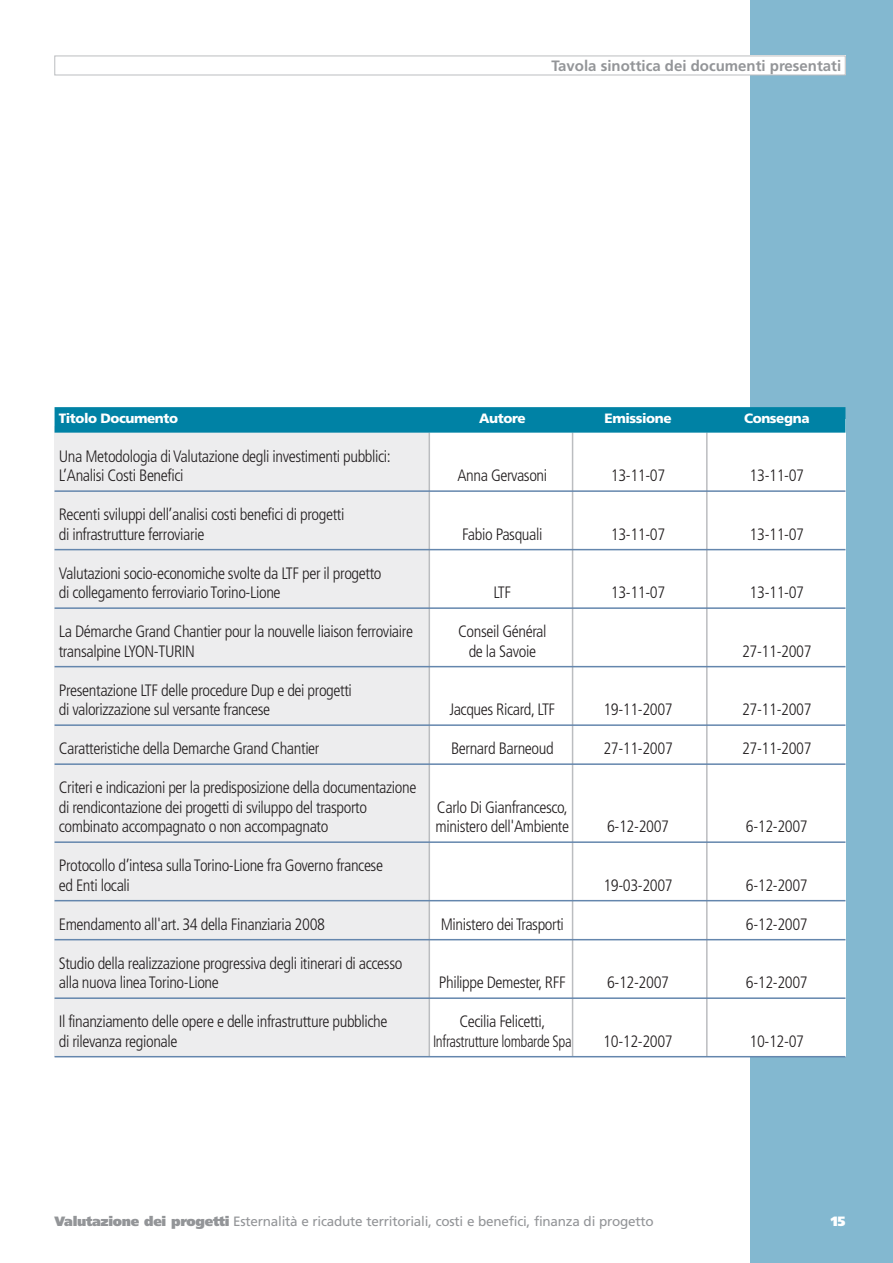
<style>
.page{position:relative;width:893px;height:1263px;background:#fff}
.page>*{position:absolute;margin:0;border:0;box-sizing:border-box;transform-origin:0 0}
.t1{font:300 condensed 16.5px/19.5px "Frutiger";letter-spacing:-.025em;color:#231f20}
.t2{font:300 condensed 16.5px "Frutiger";letter-spacing:-.025em;color:#231f20;scale:.9 1}
.t3{font:700 15px "Frutiger";color:#939598}
.t4{font:13.5px "Frutiger";letter-spacing:-.015em;color:#939598}
.t5{font:900 13.5px "Frutiger";letter-spacing:-.03em;color:#fff}
.t6{font:900 13.5px "Frutiger";color:#fff}
.s1{font-weight:900}
</style>
<div class="page">
<div style="left:751px;top:0;width:142px;height:1263px;background:#83b8d0"></div>
<div style="left:729px;top:419px;width:116px;height:637px;background:#fff"></div>
<div style="left:55px;top:426px;width:374px;height:630px;background:#ededee"></div>
<hr style="left:429px;top:432px;width:1px;height:624px;background:#bbbdc0">
<hr style="left:572px;top:432px;width:1px;height:624px;background:#bbbdc0">
<hr style="left:706px;top:432px;width:2px;height:624px;background:#bbbdc0">
<div style="left:55px;top:56px;width:790px;height:19px;background:#fff"></div>
<div style="left:55px;top:56px;width:790px;height:19px;border:1px solid #bbbdc0"></div>
<div style="left:55px;top:407px;width:790px;height:26px;background:#0082a5"></div>
<hr style="left:55px;top:490px;width:790px;height:2px;background:#6486ad">
<hr style="left:55px;top:549px;width:790px;height:1px;background:#6486ad">
<hr style="left:55px;top:607px;width:790px;height:2px;background:#6486ad">
<hr style="left:55px;top:666px;width:790px;height:1px;background:#6486ad">
<hr style="left:55px;top:724px;width:790px;height:2px;background:#6486ad">
<hr style="left:55px;top:763px;width:790px;height:2px;background:#6486ad">
<hr style="left:55px;top:841px;width:790px;height:2px;background:#6486ad">
<hr style="left:55px;top:900px;width:790px;height:1px;background:#6486ad">
<hr style="left:55px;top:939px;width:790px;height:1px;background:#6486ad">
<hr style="left:55px;top:997px;width:790px;height:2px;background:#6486ad">
<hr style="left:55px;top:1056px;width:790px;height:1px;background:#6486ad">
<p class="t3" style="left:551px;top:60px;width:291px">Tavola sinottica dei documenti presentati</p>
<p class="t5" style="left:59px;top:413px;width:121px">Titolo Documento</p>
<p class="t5" style="left:479px;top:413px;width:48px">Autore</p>
<p class="t5" style="left:604px;top:413px;width:69px">Emissione</p>
<p class="t5" style="left:744px;top:413px;width:67px">Consegna</p>
<p class="t1" style="left:59px;top:447px;width:333px">Una Metodologia di Valutazione degli investimenti pubblici:<br>L’Analisi Costi Benefici</p>
<p class="t1" style="left:457px;top:467px;width:91px">Anna Gervasoni</p>
<p class="t1" style="left:611px;top:467px;width:56px">13-11-07</p>
<p class="t1" style="left:750px;top:467px;width:56px">13-11-07</p>
<p class="t1" style="left:59px;top:506px;width:287px">Recenti sviluppi dell’analisi costi benefici di progetti di infrastrutture ferroviarie</p>
<p class="t1" style="left:59px;top:564px;width:324px">Valutazioni socio-economiche svolte da LTF per il progetto di collegamento ferroviario Torino-Lione</p>
<p class="t1" style="left:462px;top:525px;width:82px">Fabio Pasquali</p>
<p class="t1" style="left:611px;top:525px;width:56px">13-11-07</p>
<p class="t1" style="left:750px;top:525px;width:56px">13-11-07</p>
<p class="t1" style="left:493px;top:584px;width:19px">LTF</p>
<p class="t1" style="left:611px;top:584px;width:56px">13-11-07</p>
<p class="t1" style="left:750px;top:584px;width:56px">13-11-07</p>
<p class="t1" style="left:59px;top:623px;width:356px">La Démarche Grand Chantier pour la nouvelle liaison ferroviaire</p>
<p class="t1" style="left:458px;top:623px;width:90px">Conseil Général</p>
<p class="t1" style="left:59px;top:642px;width:138px">transalpine LYON-TURIN</p>
<p class="t1" style="left:469px;top:642px;width:69px">de la Savoie</p>
<p class="t1" style="left:742px;top:642px;width:71px">27-11-2007</p>
<p class="t1" style="left:59px;top:681px;width:295px">Presentazione LTF delle procedure Dup e dei progetti di valorizzazione sul versante francese</p>
<p class="t1" style="left:449px;top:701px;width:107px">Jacques Ricard, LTF</p>
<p class="t1" style="left:603px;top:701px;width:71px">19-11-2007</p>
<p class="t1" style="left:742px;top:701px;width:71px">27-11-2007</p>
<p class="t1" style="left:59px;top:740px;width:262px">Caratteristiche della Demarche Grand Chantier</p>
<p class="t1" style="left:451px;top:740px;width:104px">Bernard Barneoud</p>
<p class="t1" style="left:603px;top:740px;width:71px">27-11-2007</p>
<p class="t1" style="left:742px;top:740px;width:71px">27-11-2007</p>
<p class="t1" style="left:59px;top:779px;width:359px">Criteri e indicazioni per la predisposizione della documentazione di rendicontazione dei progetti di sviluppo del trasporto</p>
<p class="t1" style="left:437px;top:798px;width:132px">Carlo Di Gianfrancesco,</p>
<p class="t1" style="left:59px;top:818px;width:271px">combinato accompagnato o non accompagnato</p>
<p class="t1" style="left:436px;top:818px;width:135px">ministero dell'Ambiente</p>
<p class="t1" style="left:607px;top:818px;width:64px">6-12-2007</p>
<p class="t1" style="left:746px;top:818px;width:64px">6-12-2007</p>
<p class="t1" style="left:59px;top:857px;width:326px">Protocollo d’intesa sulla Torino-Lione fra Governo francese ed Enti locali</p>
<p class="t1" style="left:603px;top:876px;width:71px">19-03-2007</p>
<p class="t1" style="left:746px;top:876px;width:64px">6-12-2007</p>
<p class="t1" style="left:59px;top:915px;width:268px">Emendamento all'art. 34 della Finanziaria 2008</p>
<p class="t1" style="left:441px;top:915px;width:125px">Ministero dei Trasporti</p>
<p class="t1" style="left:746px;top:915px;width:64px">6-12-2007</p>
<p class="t1" style="left:59px;top:954px;width:345px">Studio della realizzazione progressiva degli itinerari di accesso alla nuova linea Torino-Lione</p>
<p class="t1" style="left:439px;top:974px;width:128px">Philippe Demester, RFF</p>
<p class="t1" style="left:607px;top:974px;width:64px">6-12-2007</p>
<p class="t1" style="left:746px;top:974px;width:64px">6-12-2007</p>
<p class="t1" style="left:59px;top:1013px;width:330px">Il finanziamento delle opere e delle infrastrutture pubbliche</p>
<p class="t1" style="left:459px;top:1013px;width:87px">Cecilia Felicetti,</p>
<p class="t1" style="left:59px;top:1032px;width:120px">di rilevanza regionale</p>
<p class="t2" style="left:433px;top:1034px;width:155px">Infrastrutture lombarde Spa</p>
<p class="t1" style="left:603px;top:1032px;width:71px">10-12-2007</p>
<p class="t1" style="left:750px;top:1032px;width:56px">10-12-07</p>
<p class="t4" style="left:55px;top:1216px;width:601px"><span class="s1">Valutazione dei progetti</span> Esternalità e ricadute territoriali, costi e benefici, finanza di progetto</p>
<p class="t6" style="left:831px;top:1216px;width:16px">15</p>
</div>
